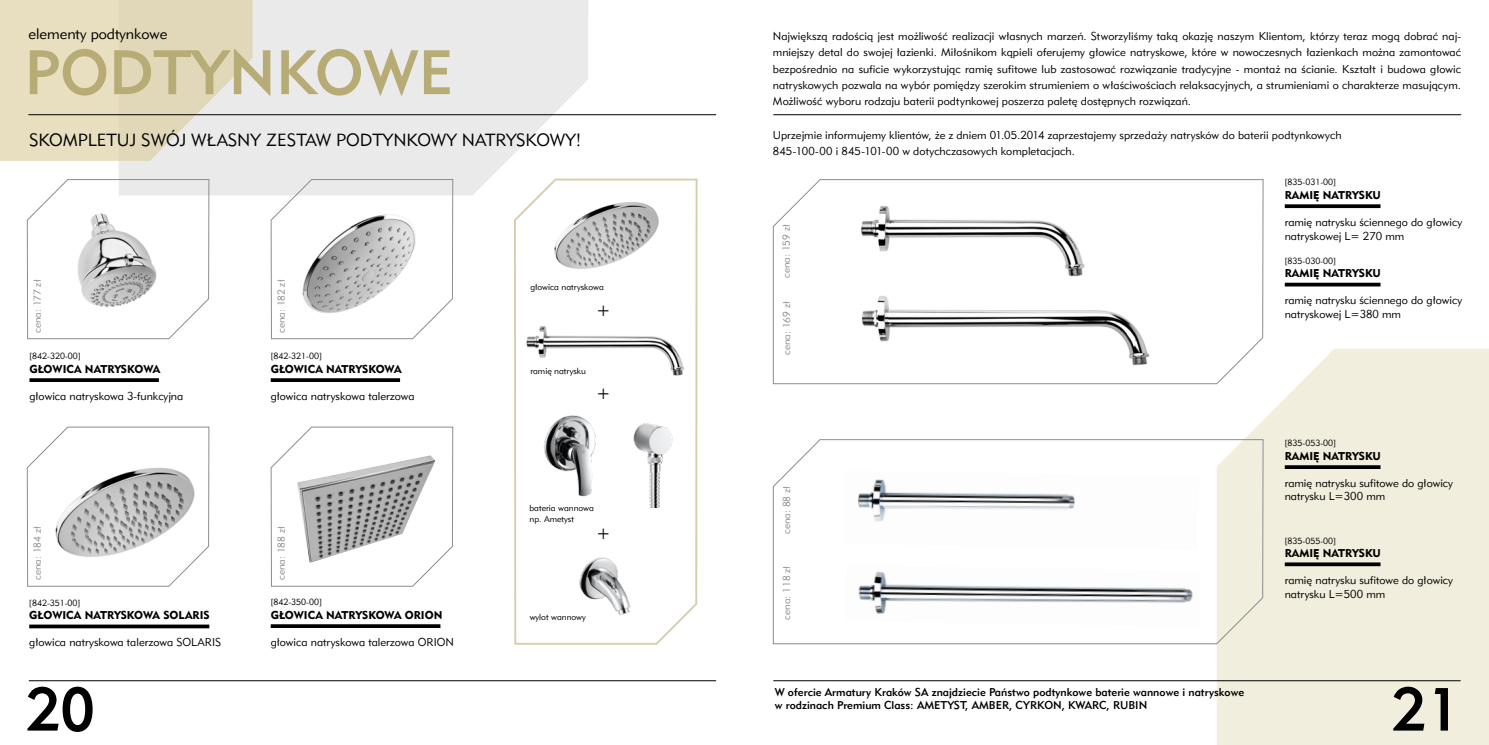
<style>
.page{position:relative;width:1489px;height:745px;background:#fff}
.page>*{position:absolute;margin:0;border:0;box-sizing:border-box;transform-origin:0 0}
.t1{font:61.88px "Geometric 415 Md EU";color:#b7ac76}
.t2{font:60px "Geometric 415 Md EU";color:#000}
.t3{font:17.5px "Geometric 415 Lt EU";letter-spacing:.215em;color:#000}
.t4{font:15px "Geometric 415 Lt EU";color:#000}
.t5{font:11.25px/16.2px "Geometric 415 Lt EU";color:#000}
.t6{font:11.25px "Geometric 415 Blk EU";color:#000}
.t7{font:11.25px/13.5px "Geometric 415 Md EU";color:#000}
.t8{font:10px "Geometric 415 Lt EU";color:#8b8c8e}
.t9{font:8.75px/10.5px "Geometric 415 Lt EU";color:#000}
</style>
<div class="page">
<hr style="left:29px;top:680px;width:687px;height:1px;background:#000">
<svg style="left:119px;top:0;width:470px;height:195px;background:#ecebeb"></svg>
<div style="left:1216px;top:349px;width:272px;height:395px;background:#f2eedd"></div>
<svg style="left:0;top:0;width:253px;height:161px;background:#e4ddc1"></svg>
<svg style="left:26px;top:179px;width:184px;height:160px"></svg>
<svg style="left:26px;top:426px;width:184px;height:160px"></svg>
<svg style="left:270px;top:179px;width:183px;height:160px"></svg>
<svg style="left:512px;top:177px;width:186px;height:468px"></svg>
<svg style="left:270px;top:426px;width:183px;height:160px"></svg>
<svg style="left:772px;top:179px;width:491px;height:205px"></svg>
<svg style="left:772px;top:438px;width:491px;height:206px"></svg>
<svg style="left:29px;top:378px;width:130px;height:4px"></svg>
<hr style="left:271px;top:624px;width:169px;height:3px;background:#000">
<svg style="left:271px;top:378px;width:129px;height:4px"></svg>
<svg style="left:29px;top:624px;width:180px;height:4px"></svg>
<svg style="left:1284px;top:562px;width:96px;height:4px"></svg>
<svg style="left:1284px;top:204px;width:96px;height:4px"></svg>
<svg style="left:1284px;top:282px;width:96px;height:4px"></svg>
<hr style="left:1284px;top:465px;width:96px;height:3px;background:#000">
<hr style="left:28px;top:114px;width:688px;height:1px;background:#000">
<hr style="left:773px;top:114px;width:687px;height:1px;background:#000">
<hr style="left:773px;top:680px;width:687px;height:1px;background:#000">
<img style="left:68px;top:204px;width:93px;height:116px">
<img style="left:297px;top:455px;width:138px;height:107px">
<img style="left:853px;top:203px;width:312px;height:77px">
<img style="left:520px;top:324px;width:170px;height:54px">
<img style="left:536px;top:409px;width:147px;height:97px">
<img style="left:576px;top:543px;width:59px;height:77px">
<img style="left:549px;top:193px;width:113px;height:81px">
<h3 class="t4" style="left:28px;top:25px;width:140px">elementy podtynkowe</h3>
<h1 class="t1" style="left:24px;top:34px;width:42px">pod</h1>
<h1 class="t1" style="left:153px;top:34px;width:301px">tyn kowe</h1>
<h3 class="t3" style="left:29px;top:129px;width:22px">Skompletuj</h3>
<h3 class="t3" style="left:141px;top:129px;width:63px">swójwłasny</h3>
<h3 class="t3" style="left:266px;top:129px;width:12px">zestaw</h3>
<h3 class="t3" style="left:336px;top:129px;width:13px">podtynkowy</h3>
<h3 class="t3" style="left:462px;top:129px;width:13px">natryskowy</h3>
<h3 class="t3" style="left:576px;top:129px;width:7px">!</h3>
<p class="t8" style="left:31px;top:333px;width:55px;rotate:-90deg">cena: 177 zł</p>
<p class="t9" style="left:29px;top:351px;width:53px">[842-320-00]</p>
<p class="t6" style="left:29px;top:362px;width:132px">GŁOWICA NATRYSKOWA</p>
<p class="t5" style="left:29px;top:387px;width:155px">głowica natryskowa 3-funkcyjna</p>
<p class="t8" style="left:31px;top:579px;width:55px;rotate:-90deg">cena: 184 zł</p>
<p class="t9" style="left:29px;top:597px;width:53px">[842-351-00]</p>
<p class="t6" style="left:29px;top:608px;width:182px">GŁOWICA NATRYSKOWA SOLARI S</p>
<p class="t5" style="left:29px;top:633px;width:193px">głowica natryskowa talerzowa SOLARIS</p>
<p class="t8" style="left:275px;top:333px;width:55px;rotate:-90deg">cena: 182 zł</p>
<p class="t9" style="left:271px;top:351px;width:53px">[842-321-00]</p>
<p class="t6" style="left:271px;top:362px;width:132px">GŁOWICA NATRYSKOWA</p>
<p class="t5" style="left:271px;top:387px;width:145px">głowica natryskowa talerzowa</p>
<p class="t8" style="left:275px;top:579px;width:55px;rotate:-90deg">cena: 188 zł</p>
<p class="t9" style="left:271px;top:596px;width:53px">[842-350-00]</p>
<p class="t6" style="left:271px;top:607px;width:173px">GŁOWICA NATRYSKOWA ORIO N</p>
<p class="t5" style="left:271px;top:633px;width:185px">głowica natryskowa talerzowa ORION</p>
<p class="t9" style="left:530px;top:281px;width:75px">głowica natryskowa</p>
<h3 class="t3" style="left:596px;top:299px;width:16px">+</h3>
<p class="t9" style="left:530px;top:365px;width:57px">ramię natrysku</p>
<h3 class="t3" style="left:596px;top:381px;width:16px">+</h3>
<p class="t9" style="left:529px;top:502px;width:66px">bateria wannowa np. Ametyst</p>
<h3 class="t3" style="left:596px;top:522px;width:16px">+</h3>
<p class="t9" style="left:529px;top:611px;width:58px">wylot wannowy</p>
<p class="t5" style="left:772px;top:28px;width:689px;text-align:justify">Największą radością jest możliwość realizacji własnych marzeń. Stworzyliśmy taką okazję naszym Klientom, którzy teraz mogą dobrać naj&shy;mniejszy detal do swojej łazienki. Miłośnikom kąpieli oferujemy głowice natryskowe, które w nowoczesnych łazienkach można zamontować bezpośrednio na suficie wykorzystując ramię sufitowe lub zastosować rozwiązanie tradycyjne - montaż na ścianie. Kształt i budowa głowic natryskowych pozwala na wybór pomiędzy szerokim strumieniem o właściwościach relaksacyjnych, a strumieniami o charakterze masującym.<br>Możliwość wyboru rodzaju baterii podtynkowej poszerza paletę dostępnych rozwiązań.</p>
<p class="t5" style="left:772px;top:127px;width:570px">Uprzejmie informujemy klientów, że z dniem 01.05.2014 zaprzestajemy sprzedaży natrysków do baterii podtynkowych<br>845-100-00 i 845-101-00 w dotychczasowych kompletacjach.</p>
<p class="t8" style="left:780px;top:278px;width:55px;rotate:-90deg">cena: 159 zł</p>
<p class="t8" style="left:780px;top:355px;width:55px;rotate:-90deg">cena: 169 zł</p>
<p class="t8" style="left:780px;top:533px;width:49px;rotate:-90deg">cena: 88 zł</p>
<p class="t8" style="left:780px;top:619px;width:55px;rotate:-90deg">cena: 118 zł</p>
<p class="t9" style="left:1284px;top:177px;width:53px">[835-031-00]</p>
<p class="t6" style="left:1284px;top:188px;width:98px">RAMI Ę NATRYSKU</p>
<p class="t5" style="left:1284px;top:215px;width:179px;line-height:13.5px">ramię natrysku ściennego do głowicy natryskowej L= 270 mm</p>
<p class="t9" style="left:1284px;top:255px;width:53px">[835-030-00]</p>
<p class="t6" style="left:1284px;top:266px;width:98px">RAMI Ę NATRYSKU</p>
<p class="t5" style="left:1284px;top:293px;width:179px;line-height:13.5px">ramię natrysku ściennego do głowicy natryskowej L=380 mm</p>
<p class="t9" style="left:1284px;top:437px;width:53px">[835-053-00]</p>
<p class="t6" style="left:1284px;top:449px;width:98px">RAMI Ę NATRYSKU</p>
<p class="t5" style="left:1284px;top:476px;width:170px;line-height:13.5px">ramię natrysku sufitowe do głowicy natrysku L=300 mm</p>
<p class="t9" style="left:1284px;top:535px;width:53px">[835-055-00]</p>
<p class="t6" style="left:1284px;top:546px;width:98px">RAMI Ę NATRYSKU</p>
<p class="t5" style="left:1284px;top:573px;width:170px;line-height:13.5px">ramię natrysku sufitowe do głowicy natrysku L=500 mm</p>
<h2 class="t2" style="left:26px;top:672px;width:70px">20</h2>
<h2 class="t2" style="left:1391px;top:672px;width:70px">21</h2>
<p class="t7" style="left:774px;top:684px;width:471px">W ofercie Armatury Kraków SA znajdziecie Państwo podtynkowe baterie wannowe i natryskowe w rodzinach Premium Class: AMETYST, AMBER, CYRKON, KWARC, RUBIN</p>
</div>
